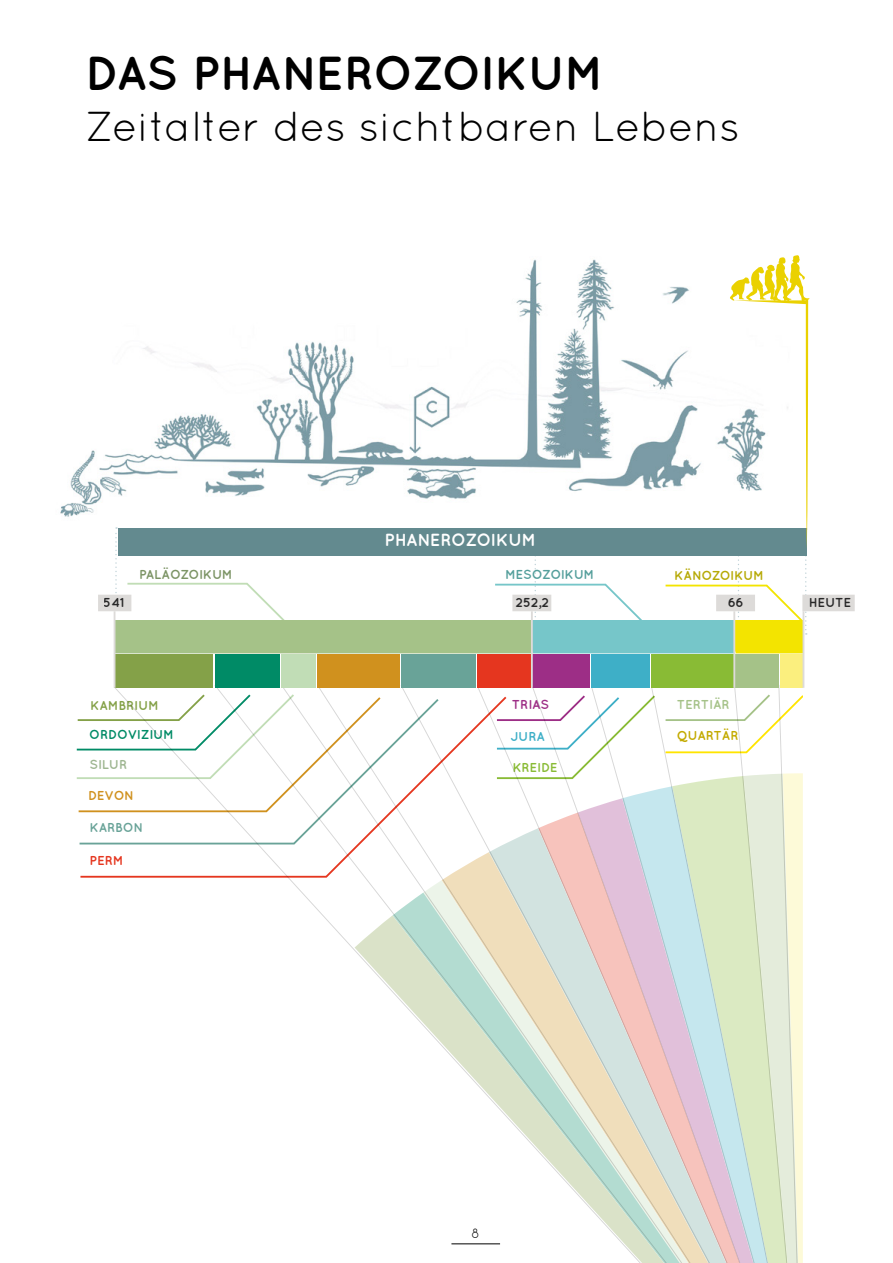
<style>
.page{position:relative;width:893px;height:1263px;background:#fff}
.page>*{position:absolute;margin:0;border:0;box-sizing:border-box;transform-origin:0 0}
.t1{font:700 47.7px "Quicksand";letter-spacing:-.015em;color:#000}
.t2{font:42px "Quicksand";color:#000}
.t3{font:700 17.55px "Quicksand";letter-spacing:-.04em;color:#fff}
.t4{font:13.5px "Quicksand";color:#000}
.t5{font:700 12.9px "Quicksand";color:#141415}
.t6{font:700 12.9px "Quicksand";letter-spacing:-.03em;color:#7c9465}
.t7{font:700 12.9px "Quicksand";color:#008b66}
.t8{font:700 12.9px "Quicksand";letter-spacing:-.04em;color:#559f9c}
.t9{font:700 12.9px "Quicksand";letter-spacing:-.04em;color:#b6a906}
.t10{font:700 12.9px "Quicksand";color:#84a148}
.t11{font:700 12.9px "Quicksand";color:#a5c288}
.t12{font:700 12.9px "Quicksand";color:#c3aa00}
.t13{font:700 12.9px "Quicksand";color:#69a398}
.t14{font:700 12.9px "Quicksand";color:#89bb35}
.t15{font:700 12.9px "Quicksand";letter-spacing:-.01em;color:#9eb691}
.t16{font:700 12.9px "Quicksand";letter-spacing:-.035em;color:#d0911e}
.t17{font:700 12.9px "Quicksand";color:#9d2e86}
.t18{font:700 12.9px "Quicksand";color:#e5361f}
.t19{font:700 12.9px "Quicksand";color:#3eafc7}
</style>
<div class="page">
<svg style="left:115px;top:527px;width:2px;height:68px"></svg>
<img style="left:60px;top:259px;width:604px;height:258px">
<div style="left:118px;top:528px;width:688px;height:27px;background:#638a8f"></div>
<svg style="left:126px;top:582px;width:159px;height:38px"></svg>
<svg style="left:493px;top:555px;width:153px;height:65px"></svg>
<svg style="left:79px;top:719px;width:35px;height:159px"></svg>
<div style="left:115px;top:620px;width:417px;height:34px;background:#a5c288"></div>
<div style="left:532px;top:620px;width:203px;height:34px;background:#76c6c9"></div>
<div style="left:735px;top:620px;width:68px;height:34px;background:#f3e400"></div>
<hr style="left:114px;top:653px;width:689px;height:1px;background:#fff">
<div style="left:98px;top:595px;width:33px;height:16px;background:#dddbd9"></div>
<div style="left:512px;top:595px;width:39px;height:16px;background:#dddbd9"></div>
<div style="left:802px;top:595px;width:53px;height:16px;background:#dddbd9"></div>
<hr style="left:735px;top:652px;width:1px;height:33px;background:#fff">
<svg style="left:114px;top:688px;width:100px;height:190px"></svg>
<svg style="left:317px;top:684px;width:464px;height:317px"></svg>
<svg style="left:401px;top:685px;width:76px;height:560px"></svg>
<svg style="left:477px;top:685px;width:18px;height:560px"></svg>
<svg style="left:495px;top:685px;width:310px;height:578px"></svg>
<div style="left:115px;top:655px;width:98px;height:33px;background:#84a148"></div>
<div style="left:215px;top:655px;width:64px;height:33px;background:#008b66"></div>
<div style="left:281px;top:655px;width:34px;height:33px;background:#c1ddb6"></div>
<div style="left:317px;top:655px;width:82px;height:33px;background:#d0911e"></div>
<div style="left:401px;top:655px;width:75px;height:33px;background:#69a398"></div>
<div style="left:478px;top:655px;width:53px;height:33px;background:#e5361f"></div>
<div style="left:533px;top:655px;width:57px;height:33px;background:#9d2e86"></div>
<div style="left:592px;top:655px;width:58px;height:33px;background:#3eafc7"></div>
<div style="left:652px;top:655px;width:82px;height:33px;background:#89bb35"></div>
<div style="left:735px;top:655px;width:44px;height:33px;background:#a5c288"></div>
<div style="left:781px;top:655px;width:22px;height:33px;background:#fbef7e"></div>
<hr style="left:114px;top:611px;width:1px;height:77px;background:#dddbd9">
<hr style="left:531px;top:611px;width:2px;height:77px;background:#dddbd9">
<hr style="left:733px;top:611px;width:2px;height:77px;background:#dddbd9">
<hr style="left:803px;top:611px;width:1px;height:77px;background:#dddbd9">
<svg style="left:664px;top:255px;width:145px;height:380px"></svg>
<p class="t1" style="left:85px;top:44px;width:323px">DAS PHANEROZO</p>
<p class="t1" style="left:480px;top:44px;width:126px">IKUM</p>
<p class="t2" style="left:85px;top:103px;width:657px">Zeitalter des sichtbaren Lebens</p>
<p class="t3" style="left:385px;top:529px;width:23px">PHANER</p>
<p class="t3" style="left:451px;top:529px;width:82px">OZOIKUM</p>
<p class="t6" style="left:139px;top:567px;width:95px">PALÄOZOIKUM</p>
<p class="t8" style="left:505px;top:567px;width:91px">MESOZOIKUM</p>
<p class="t9" style="left:674px;top:568px;width:91px">KÄNOZOIKUM</p>
<p class="t5" style="left:104px;top:594px;width:22px">541</p>
<p class="t5" style="left:515px;top:594px;width:35px">252,2</p>
<p class="t5" style="left:727px;top:594px;width:18px">66</p>
<p class="t5" style="left:808px;top:594px;width:45px">HEUTE</p>
<p class="t10" style="left:90px;top:697px;width:70px">KAMBRIUM</p>
<p class="t7" style="left:89px;top:727px;width:86px">ORDOVIZIUM</p>
<p class="t15" style="left:89px;top:756px;width:39px">SILUR</p>
<p class="t16" style="left:88px;top:788px;width:48px">DEVON</p>
<p class="t13" style="left:89px;top:820px;width:55px">KARBON</p>
<p class="t18" style="left:89px;top:853px;width:36px">PERM</p>
<p class="t17" style="left:512px;top:696px;width:39px">TRIAS</p>
<p class="t19" style="left:510px;top:729px;width:36px">JURA</p>
<p class="t14" style="left:512px;top:760px;width:47px">KREIDE</p>
<p class="t11" style="left:677px;top:696px;width:54px">TERTIÄR</p>
<p class="t12" style="left:677px;top:728px;width:63px">QUARTÄR</p>
<p class="t4" style="left:471px;top:1226px;width:10px">8</p>
</div>
